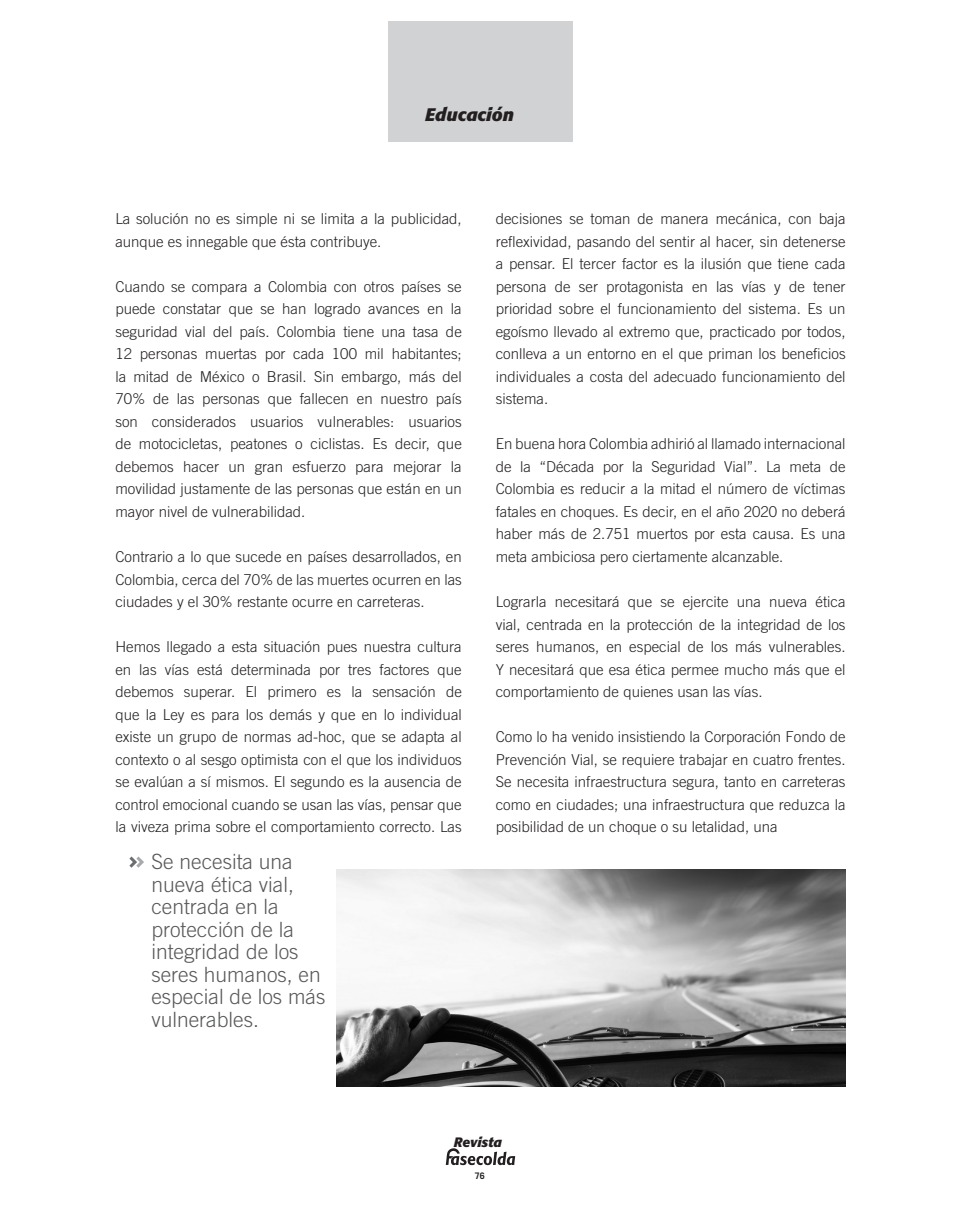
<style>
.page{position:relative;width:961px;height:1231px;background:#fff}
.page>*{position:absolute;margin:0;border:0;box-sizing:border-box;transform-origin:0 0}
.t1{font:300 21px/22.5px "Trade Gothic LT Std";color:#57585a}
.t2{font:italic 700 18px "Formata";color:#231f20}
.t3{font:300 15px/22.5px "Trade Gothic LT Std";color:#231f20;text-align:justify}
.t4{font:italic 700 13.5px "Formata";color:#231f20}
.t5{font:700 9px "Trade Gothic LT Std";color:#231f20}
</style>
<div class="page">
<div style="left:388px;top:21px;width:185px;height:120px;background:#d1d2d4"></div>
<svg style="left:446px;top:1148px;width:69px;height:17px"></svg>
<svg style="left:129px;top:856px;width:15px;height:12px"></svg>
<img style="left:336px;top:869px;width:509px;height:218px">
<p class="t2" style="left:425px;top:103px;width:90px">Educación</p>
<p class="t3" style="left:115px;top:208px;width:348px">La solución no es simple ni se limita a la publicidad, aunque es innegable que ésta contribuye.</p>
<p class="t3" style="left:115px;top:275px;width:348px">Cuando se compara a Colombia con otros países se puede constatar que se han logrado avances en la seguridad vial del país. Colombia tiene una tasa de 12 personas muertas por cada 100 mil habitantes; la mitad de México o Brasil. Sin embargo, más del 70% de las personas que fallecen en nuestro país son considerados usuarios vulnerables: usuarios de motocicletas, peatones o ciclistas. Es decir, que debemos hacer un gran esfuerzo para mejorar la movilidad justamente de las personas que están en un mayor nivel de vulnerabilidad.</p>
<p class="t3" style="left:115px;top:545px;width:348px">Contrario a lo que sucede en países desarrollados, en Colombia, cerca del 70% de las muertes ocurren en las ciudades y el 30% restante ocurre en carreteras.</p>
<p class="t3" style="left:115px;top:635px;width:348px">Hemos llegado a esta situación pues nuestra cultura en las vías está determinada por tres factores que debemos superar. El primero es la sensación de que la Ley es para los demás y que en lo individual existe un grupo de normas ad-hoc, que se adapta al contexto o al sesgo optimista con el que los individuos se evalúan a sí mismos. El segundo es la ausencia de control emocional cuando se usan las vías, pensar que la viveza prima sobre el comportamiento correcto. Las</p>
<h1 class="t1" style="left:151px;top:850px;width:175px">Se necesita una nueva ética vial, centrada en la protección de la integridad de los seres humanos, en especial de los más vulnerables.</h1>
<p class="t3" style="left:496px;top:208px;width:351px">decisiones se toman de manera mecánica, con baja reflexividad, pasando del sentir al hacer, sin detenerse a pensar. El tercer factor es la ilusión que tiene cada persona de ser protagonista en las vías y de tener prioridad sobre el funcionamiento del sistema. Es un egoísmo llevado al extremo que, practicado por todos, conlleva a un entorno en el que priman los beneficios individuales a costa del adecuado funcionamiento del sistema.</p>
<p class="t3" style="left:496px;top:433px;width:351px">En buena hora Colombia adhirió al llamado internacional de la “Década por la Seguridad Vial”. La meta de Colombia es reducir a la mitad el número de víctimas fatales en choques. Es decir, en el año 2020 no deberá haber más de 2.751 muertos por esta causa. Es una meta ambiciosa pero ciertamente alcanzable.</p>
<p class="t3" style="left:496px;top:590px;width:351px">Lograrla necesitará que se ejercite una nueva ética vial, centrada en la protección de la integridad de los seres humanos, en especial de los más vulnerables.<br>Y necesitará que esa ética permee mucho más que el comportamiento de quienes usan las vías.</p>
<p class="t3" style="left:496px;top:725px;width:351px">Como lo ha venido insistiendo la Corporación Fondo de Prevención Vial, se requiere trabajar en cuatro frentes.<br>Se necesita infraestructura segura, tanto en carreteras como en ciudades; una infraestructura que reduzca la posibilidad de un choque o su letalidad, una</p>
<p class="t4" style="left:453px;top:1133px;width:50px">Revista</p>
<p class="t5" style="left:475px;top:1170px;width:12px">76</p>
</div>
